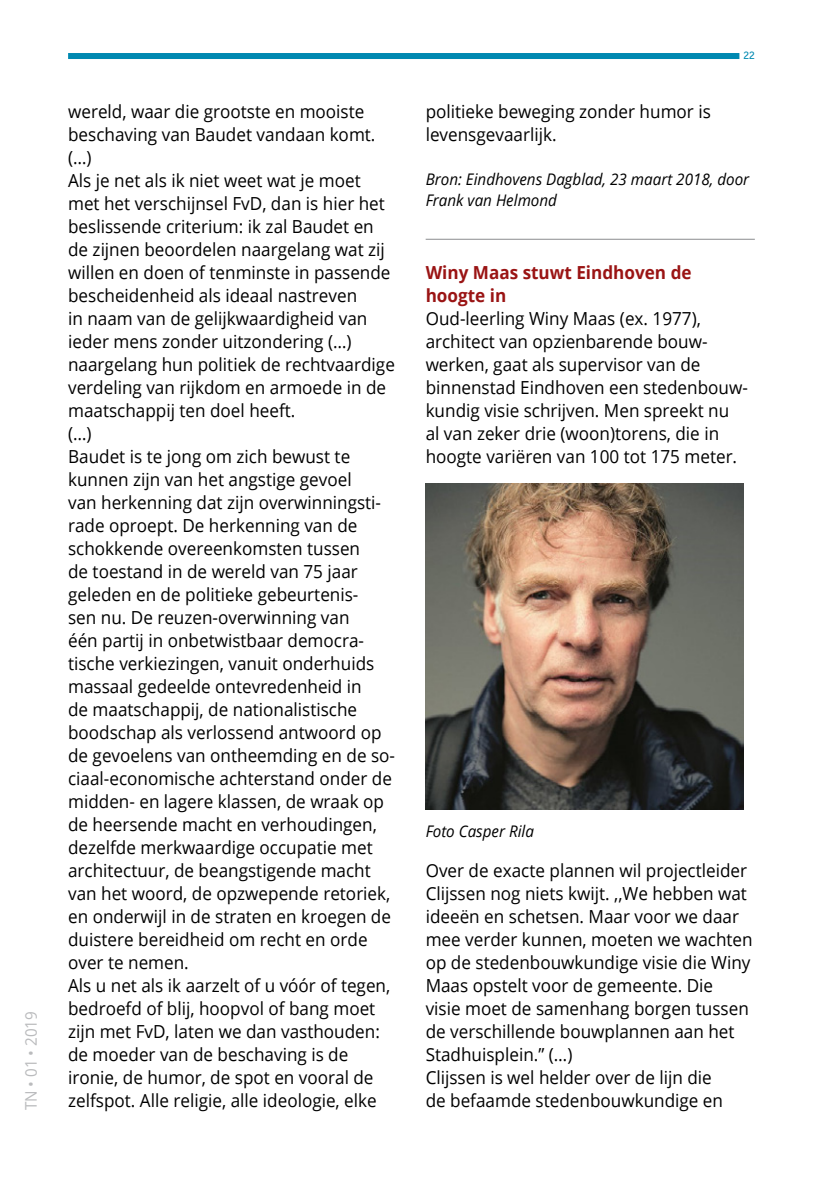
<style>
.page{position:relative;width:840px;height:1191px;background:#fff}
.page>*{position:absolute;margin:0;border:0;box-sizing:border-box;transform-origin:0 0}
.t1{font:18px/23px "Open Sans";color:#000;scale:.95 1}
.t2{font:700 18px/23px "Open Sans";color:#9a1414;scale:.95 1}
.t3{font:italic 16px/21px "Open Sans";color:#000;scale:.95 1}
.t4{font:16px "Open Sans";color:#babbbd;scale:.95 1}
.t5{font:700 10px "Bell Gothic BT";color:#0089b1}
</style>
<div class="page">
<div style="left:68px;top:53px;width:671px;height:6px;background:#0089b1"></div>
<hr style="left:425px;top:239px;width:329px;height:1px;background:#8b8c8f">
<img style="left:425px;top:483px;width:318px;height:326px">
<p class="t4" style="left:20px;top:1110px;width:106px;rotate:-90deg">TN • 01 • 2019</p>
<p class="t5" style="left:743px;top:49px;width:13px">22</p>
<p class="t1" style="left:68px;top:100px;width:345px">wereld, waar die grootste en mooiste beschaving van Baudet vandaan komt. (…)<br>Als je net als ik niet weet wat je moet met het verschijnsel FvD, dan is hier het beslissende criterium: ik zal Baudet en de zijnen beoordelen naargelang wat zij willen en doen of tenminste in passende bescheidenheid als ideaal nastreven<br>in naam van de gelijkwaardigheid van ieder mens zonder uitzondering (…) naargelang hun politiek de rechtvaardige verdeling van rijkdom en armoede in de maatschappij ten doel heeft.<br>(…)<br>Baudet is te jong om zich bewust te kunnen zijn van het angstige gevoel<br>van herkenning dat zijn overwinningsti&shy;rade oproept. De herkenning van de schokkende overeenkomsten tussen<br>de toestand in de wereld van 75 jaar geleden en de politieke gebeurtenis-<br>sen nu. De reuzen-overwinning van<br>één partij in onbetwistbaar democra&shy;tische verkiezingen, vanuit onderhuids massaal gedeelde ontevredenheid in<br>de maatschappij, de nationalistische boodschap als verlossend antwoord op de gevoelens van ontheemding en de so&shy;ciaal-economische achterstand onder de midden- en lagere klassen, de wraak op de heersende macht en verhoudingen, dezelfde merkwaardige occupatie met architectuur, de beangstigende macht van het woord, de opzwepende retoriek, en onderwijl in de straten en kroegen de duistere bereidheid om recht en orde over te nemen.<br>Als u net als ik aarzelt of u vóór of tegen, bedroefd of blij, hoopvol of bang moet zijn met FvD, laten we dan vasthouden: de moeder van de beschaving is de ironie, de humor, de spot en vooral de zelfspot. Alle religie, alle ideologie, elke</p>
<p class="t1" style="left:425px;top:100px;width:301px">politieke beweging zonder humor is levensgevaarlijk.</p>
<p class="t3" style="left:425px;top:168px;width:342px">Bron: Eindhovens Dagblad, 23 maart 2018, door<br>Frank van Helmond</p>
<p class="t2" style="left:425px;top:261px;width:281px">Winy Maas stuwt Eindhoven de hoogte in</p>
<p class="t1" style="left:425px;top:307px;width:340px">Oud-leerling Winy Maas (ex. 1977), architect van opzienbarende bouw&shy;werken, gaat als supervisor van de binnenstad Eindhoven een stedenbouw&shy;kundig visie schrijven. Men spreekt nu<br>al van zeker drie (woon)torens, die in hoogte variëren van 100 tot 175 meter.</p>
<p class="t3" style="left:425px;top:820px;width:115px">Foto Casper Rila</p>
<p class="t1" style="left:425px;top:859px;width:345px">Over de exacte plannen wil projectleider Clijssen nog niets kwijt. ,,We hebben wat ideeën en schetsen. Maar voor we daar mee verder kunnen, moeten we wachten op de stedenbouwkundige visie die Winy Maas opstelt voor de gemeente. Die<br>visie moet de samenhang borgen tussen de verschillende bouwplannen aan het Stadhuisplein.” (…)<br>Clijssen is wel helder over de lijn die<br>de befaamde stedenbouwkundige en</p>
</div>
